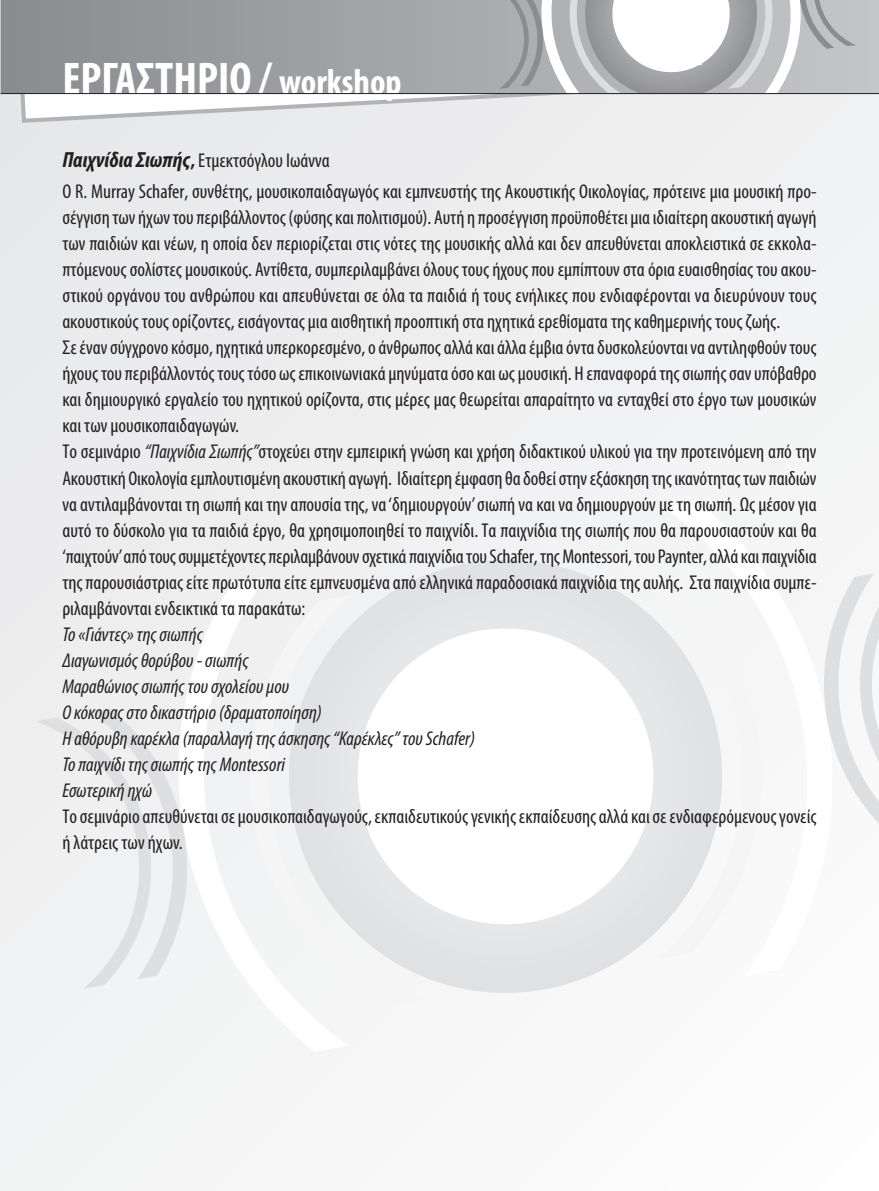
<style>
.page{position:relative;width:879px;height:1191px;background:#fff}
.page>*{position:absolute;margin:0;border:0;box-sizing:border-box;transform-origin:0 0}
.t1{font:700 condensed 46px "Myriad Pro";color:#fff}
.t2{font:condensed 20px/26px "Myriad Pro";color:#231f20}
.t3{font:italic condensed 20px/26px "Myriad Pro";color:#231f20}
.s1{font-size:36px}
.s2{font-weight:700;font-style:italic;font-size:22px}
.s3{font-weight:700}
.s4{font-style:italic}
</style>
<div class="page">
<div style="left:0;top:93px;width:879px;height:1098px;background:#f0f0f1"></div>
<svg style="left:184px;top:577px;width:164px;height:475px"></svg>
<svg style="left:663px;top:501px;width:180px;height:475px"></svg>
<svg style="left:271px;top:542px;width:468px;height:468px"></svg>
<svg style="left:346px;top:616px;width:319px;height:320px;fill:#fff"></svg>
<svg style="left:37px;top:708px;width:156px;height:280px"></svg>
<svg style="left:818px;top:564px;width:61px;height:280px"></svg>
<svg style="left:15px;top:94px;width:692px;height:29px"></svg>
<svg style="left:1px;top:0;width:878px;height:93px;background:#9b9da0"></svg>
<hr style="left:0;top:93px;width:879px;height:1px;background:#231f20">
<hr style="left:0;top:0;width:1px;height:94px;background:#c7c8ca">
<svg style="left:486px;top:0;width:370px;height:94px"></svg>
<h1 class="t1" style="left:62px;top:62px;width:341px">ΕρΓΑΣΤΗρΙΟ / <span class="s1">workshop</span></h1>
<p class="t2" style="left:62px;top:146px;width:756px;line-height:31.6px"><span class="s2">Παιχνίδια Σιωπής</span><span class="s3">,</span> Ετμεκτσόγλου Ιωάννα<br>O R. Murray Schafer, συνθέτης, μουσικοπαιδαγωγός και εμπνευστής της Ακουστικής Οικολογίας, πρότεινε μια μουσική προ-</p>
<p class="t2" style="left:62px;top:206px;width:756px">σέγγιση των ήχωντου περιβάλλοντος(φύσηςκαι πολιτισμού). Αυτή η προσέγγιση προϋποθέτειμιαιδιαίτερη ακουστική αγωγή των παιδιών και νέων, η οποία δεν περιορίζεται στις νότες της μουσικής αλλά και δεν απευθύνεται αποκλειστικά σε εκκολα&shy;πτόμενους σολίστες μουσικούς. Αντίθετα, συμπεριλαμβάνει όλους τους ήχους που εμπίπτουν στα όρια ευαισθησίας του ακου&shy;στικού οργάνου του ανθρώπου και απευθύνεται σε όλα τα παιδιά ή τους ενήλικες που ενδιαφέρονται να διευρύνουν τους ακουστικούς τους ορίζοντες, εισάγοντας μια αισθητική προοπτική στα ηχητικά ερεθίσματα της καθημερινής τους ζωής.<br>Σεένανσύγχρονοκόσμο, ηχητικάυπερκορεσμένο,οάνθρωποςαλλάκαιάλλαέμβιαόνταδυσκολεύονταινααντιληφθούντους ήχουςτου περιβάλλοντόςτουςτόσο ωςεπικοινωνιακάμηνύματαόσοκαι ωςμουσική. Η επαναφοράτηςσιωπήςσανυπόβαθρο και δημιουργικό εργαλείο του ηχητικού ορίζοντα, στις μέρες μας θεωρείται απαραίτητο να ενταχθεί στο έργο των μουσικών και των μουσικοπαιδαγωγών.<br>Το σεμινάριο <span class="s4">“Παιχνίδια Σιωπής”</span>στοχεύει στην εμπειρική γνώση και χρήση διδακτικού υλικού για την προτεινόμενη από την Ακουστική Οικολογίαεμπλουτισμένη ακουστική αγωγή. Ιδιαίτερη έμφαση θαδοθείστηνεξάσκηση τηςικανότηταςτων παιδιών να αντιλαμβάνονται τη σιωπή και την απουσία της, να‘δημιουργούν’σιωπή να και να δημιουργούν με τη σιωπή. Ως μέσον για αυτό το δύσκολο για τα παιδιά έργο, θα χρησιμοποιηθεί το παιχνίδι. Τα παιχνίδια της σιωπής που θα παρουσιαστούν και θα ‘παιχτούν’απότουςσυμμετέχοντες περιλαμβάνουνσχετικά παιχνίδιατουSchafer,τηςMontessori,τουPaynter,αλλάκαι παιχνίδια της παρουσιάστριαςείτε πρωτότυπαείτεεμπνευσμένααπόελληνικά παραδοσιακά παιχνίδιατηςαυλής. Στα παιχνίδιασυμπε&shy;ριλαμβάνονται ενδεικτικά τα παρακάτω:</p>
<p class="t3" style="left:62px;top:622px;width:414px">Το«Γιάντες»τηςσιωπής<br>Διαγωνισμόςθορύβου-σιωπής Μαραθώνιοςσιωπήςτουσχολείουμου<br>Ο κόκοραςστοδικαστήριο(δραματοποίηση)<br>Η αθόρυβηκαρέκλα(παραλλαγήτηςάσκησης“Καρέκλες” τουSchafer)<br>Τοπαιχνίδι τηςσιωπήςτης Montessori<br>Εσωτερικήηχώ</p>
<p class="t2" style="left:62px;top:804px;width:756px">Τοσεμινάριοαπευθύνεταισεμουσικοπαιδαγωγούς,εκπαιδευτικούςγενικήςεκπαίδευσηςαλλάκαισεενδιαφερόμενουςγονείς ή λάτρεις των ήχων.</p>
</div>
